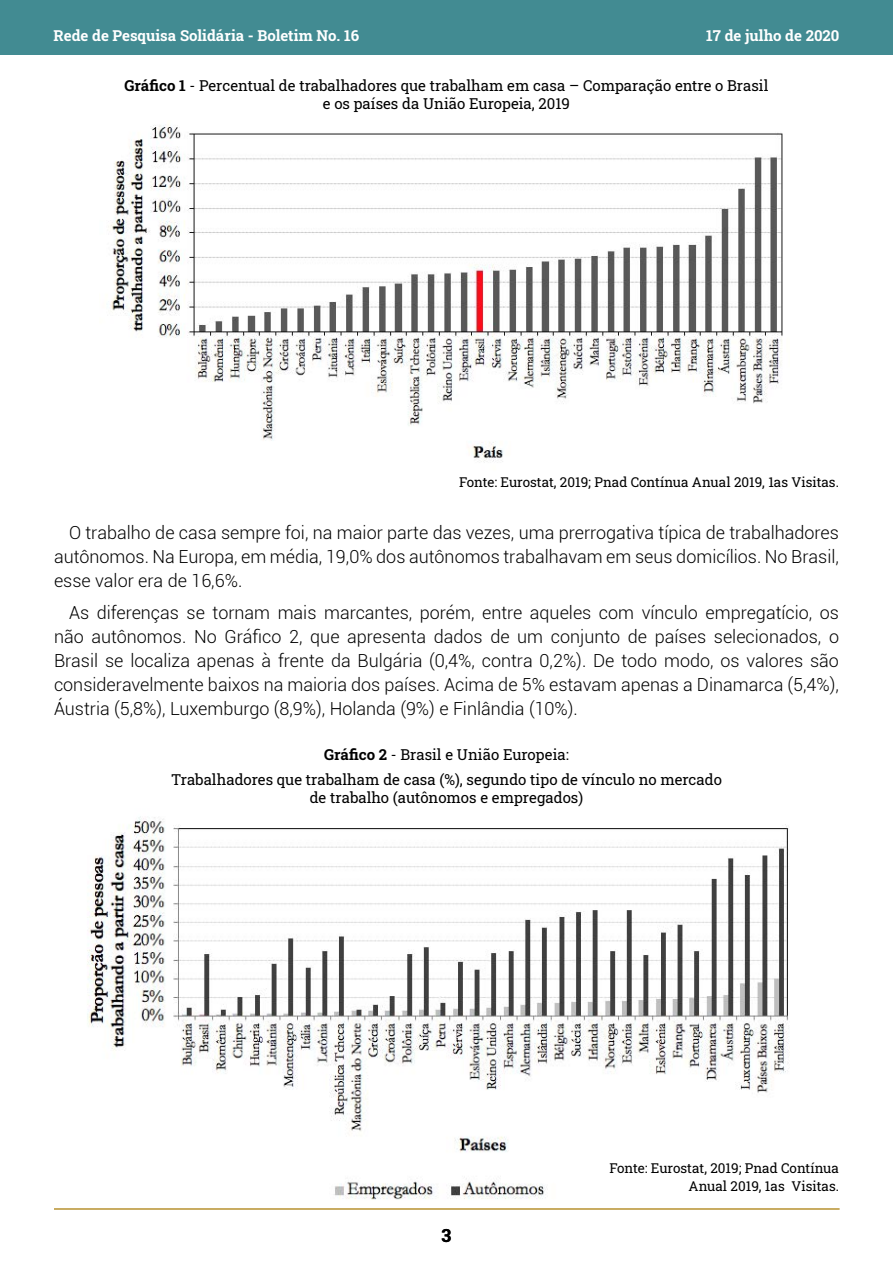
<style>
.page{position:relative;width:893px;height:1263px;background:#fff}
.page>*{position:absolute;margin:0;border:0;box-sizing:border-box;transform-origin:0 0}
.t1{font:300 18px/24px "Roboto";color:#000;text-align:justify}
.t2{font:700 18px "Roboto Slab";color:#000}
.t3{font:15px/18px "Roboto Slab";color:#000;text-align:center}
.t4{font:700 15px "Roboto Slab";color:#fff}
.t5{font:13.5px/18px "Roboto Slab";color:#000;text-align:right}
.s1{font-weight:700}
</style>
<div class="page">
<div style="left:0;top:0;width:893px;height:54px;background:#428b92"></div>
<hr style="left:54px;top:1208px;width:785px;height:1px;background:#b89230">
<img style="left:87px;top:816px;width:703px;height:384px">
<img style="left:108px;top:124px;width:675px;height:338px">
<p class="t4" style="left:53px;top:25px;width:307px">Rede de Pesquisa Solidária - Boletim No. 16</p>
<p class="t4" style="left:706px;top:25px;width:135px">17 de julho de 2020</p>
<p class="t3" style="left:125px;top:76px;width:645px"><span class="s1">Gráfico 1</span> - Percentual de trabalhadores que trabalham em casa – Comparação entre o Brasil e os países da União Europeia, 2019</p>
<p class="t5" style="left:459px;top:472px;width:381px">Fonte: Eurostat, 2019; Pnad Contínua Anual 2019, 1as Visitas.</p>
<p class="t1" style="left:54px;top:520px;width:786px;text-indent:15px">O trabalho de casa sempre foi, na maior parte das vezes, uma prerrogativa típica de trabalhadores autônomos. Na Europa, em média, 19,0% dos autônomos trabalhavam em seus domicílios. No Brasil, esse valor era de 16,6%.</p>
<p class="t1" style="left:54px;top:599px;width:786px;text-indent:15px">As diferenças se tornam mais marcantes, porém, entre aqueles com vínculo empregatício, os não autônomos. No Gráfico 2, que apresenta dados de um conjunto de países selecionados, o Brasil se localiza apenas à frente da Bulgária (0,4%, contra 0,2%). De todo modo, os valores são consideravelmente baixos na maioria dos países. Acima de 5% estavam apenas a Dinamarca (5,4%), Áustria (5,8%), Luxemburgo (8,9%), Holanda (9%) e Finlândia (10%).</p>
<p class="t3" style="left:171px;top:741px;width:552px;line-height:25.5px"><span class="s1">Gráfico 2</span> - Brasil e União Europeia:<br>Trabalhadores que trabalham de casa (%), segundo tipo de vínculo no mercado</p>
<p class="t3" style="left:310px;top:788px;width:275px">de trabalho (autônomos e empregados)</p>
<p class="t2" style="left:442px;top:1222px;width:11px">3</p>
<p class="t5" style="left:609px;top:1159px;width:231px">Fonte: Eurostat, 2019; Pnad Contínua<br>Anual 2019, 1as Visitas.</p>
</div>
